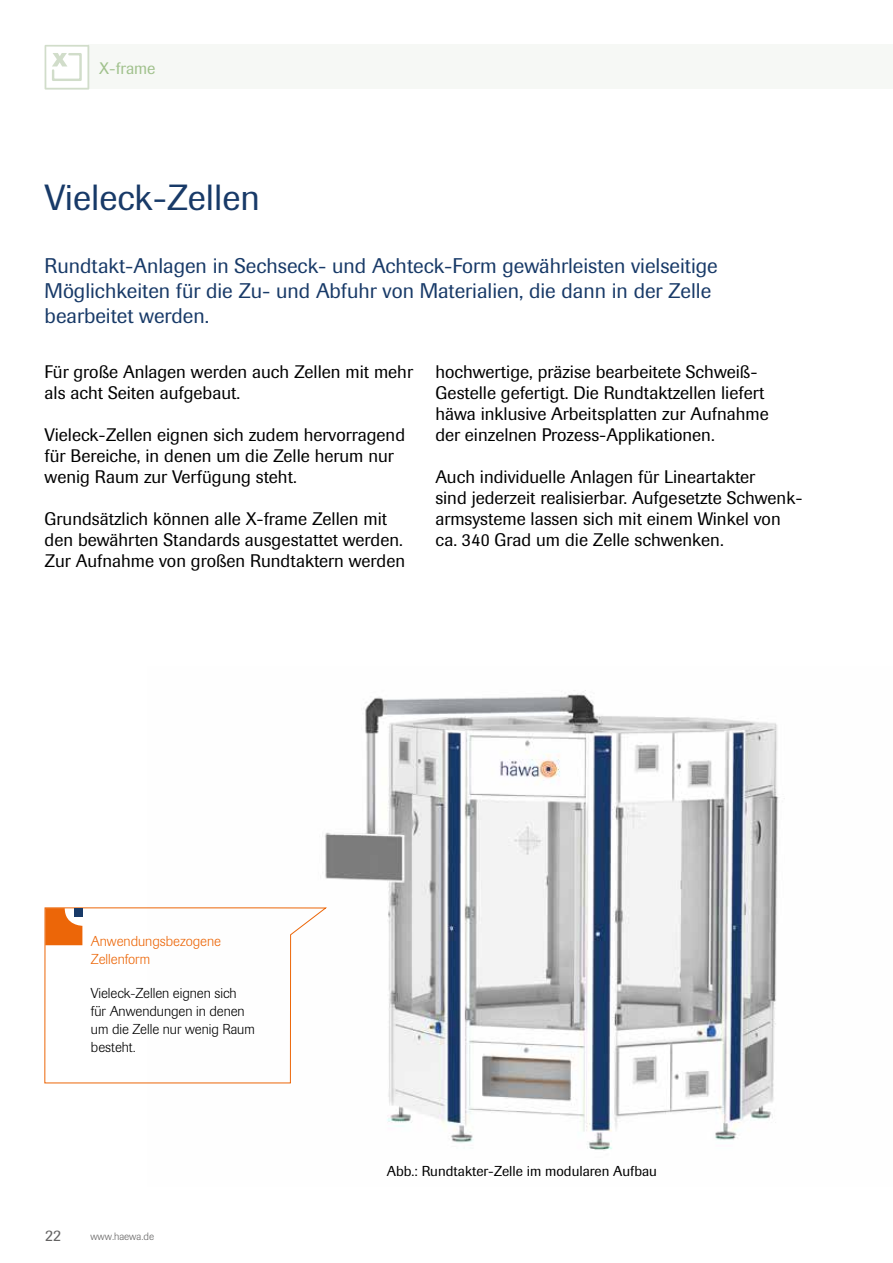
<style>
.page{position:relative;width:893px;height:1263px;background:#fff}
.page>*{position:absolute;margin:0;border:0;box-sizing:border-box;transform-origin:0 0}
.t1{font:36px "Imago";color:#183a68}
.t2{font:21px/24.8px "Imago";color:#183a68}
.t3{font:18px/21px "Imago";color:#000}
.t4{font:16.5px "Imago";color:#a0c18c}
.t5{font:15.9px "Imago";color:#646363}
.t6{font:300 14.25px/18px "Imago";color:#000}
.t7{font:14.25px "Imago";color:#000}
.t8{font:300 14.25px/18px "Imago";color:#ec6608}
.t9{font:300 10.5px "Imago";color:#646363}
</style>
<div class="page">
<div style="left:88px;top:45px;width:805px;height:44px;background:#f6f8f5"></div>
<svg style="left:45px;top:45px;width:44px;height:45px"></svg>
<img style="left:325px;top:690px;width:460px;height:461px">
<svg style="left:44px;top:907px;width:284px;height:177px"></svg>
<svg style="left:45px;top:908px;width:37px;height:37px"></svg>
<div style="left:74px;top:908px;width:8px;height:9px;background:#183a68"></div>
<p class="t4" style="left:99px;top:59px;width:58px">X-frame</p>
<h1 class="t1" style="left:45px;top:176px;width:217px">Vieleck-Zellen</h1>
<p class="t2" style="left:45px;top:253px;width:674px">Rundtakt-Anlagen in Sechseck- und Achteck-Form gewährleisten vielseitige<br>Möglichkeiten für die Zu- und Abfuhr von Materialien, die dann in der Zelle bearbeitet werden.</p>
<p class="t3" style="left:45px;top:361px;width:370px">Für große Anlagen werden auch Zellen mit mehr als acht Seiten aufgebaut.</p>
<p class="t3" style="left:45px;top:424px;width:362px">Vieleck-Zellen eignen sich zudem hervorragend für Bereiche, in denen um die Zelle herum nur wenig Raum zur Verfügung steht.</p>
<p class="t3" style="left:45px;top:508px;width:362px">Grundsätzlich können alle X-frame Zellen mit den bewährten Standards ausgestattet werden.<br>Zur Aufnahme von großen Rundtaktern werden</p>
<p class="t3" style="left:435px;top:361px;width:335px">hochwertige, präzise bearbeitete Schweiß-Gestelle gefertigt. Die Rundtaktzellen liefert häwa inklusive Arbeitsplatten zur Aufnahme der einzelnen Prozess-Applikationen.</p>
<p class="t3" style="left:435px;top:466px;width:369px">Auch individuelle Anlagen für Lineartakter<br>sind jederzeit realisierbar. Aufgesetzte Schwenk&shy;armsysteme lassen sich mit einem Winkel von ca. 340 Grad um die Zelle schwenken.</p>
<p class="t8" style="left:91px;top:932px;width:132px">Anwendungsbezogene<br>Zellenform</p>
<p class="t6" style="left:91px;top:984px;width:165px">Vieleck-Zellen eignen sich für Anwendungen in denen um die Zelle nur wenig Raum besteht.</p>
<p class="t5" style="left:45px;top:1226px;width:17px">22</p>
<p class="t9" style="left:90px;top:1231px;width:65px">www.haewa.de</p>
<p class="t7" style="left:387px;top:1162px;width:271px">Abb.: Rundtakter-Zelle im modularen Aufbau</p>
</div>
